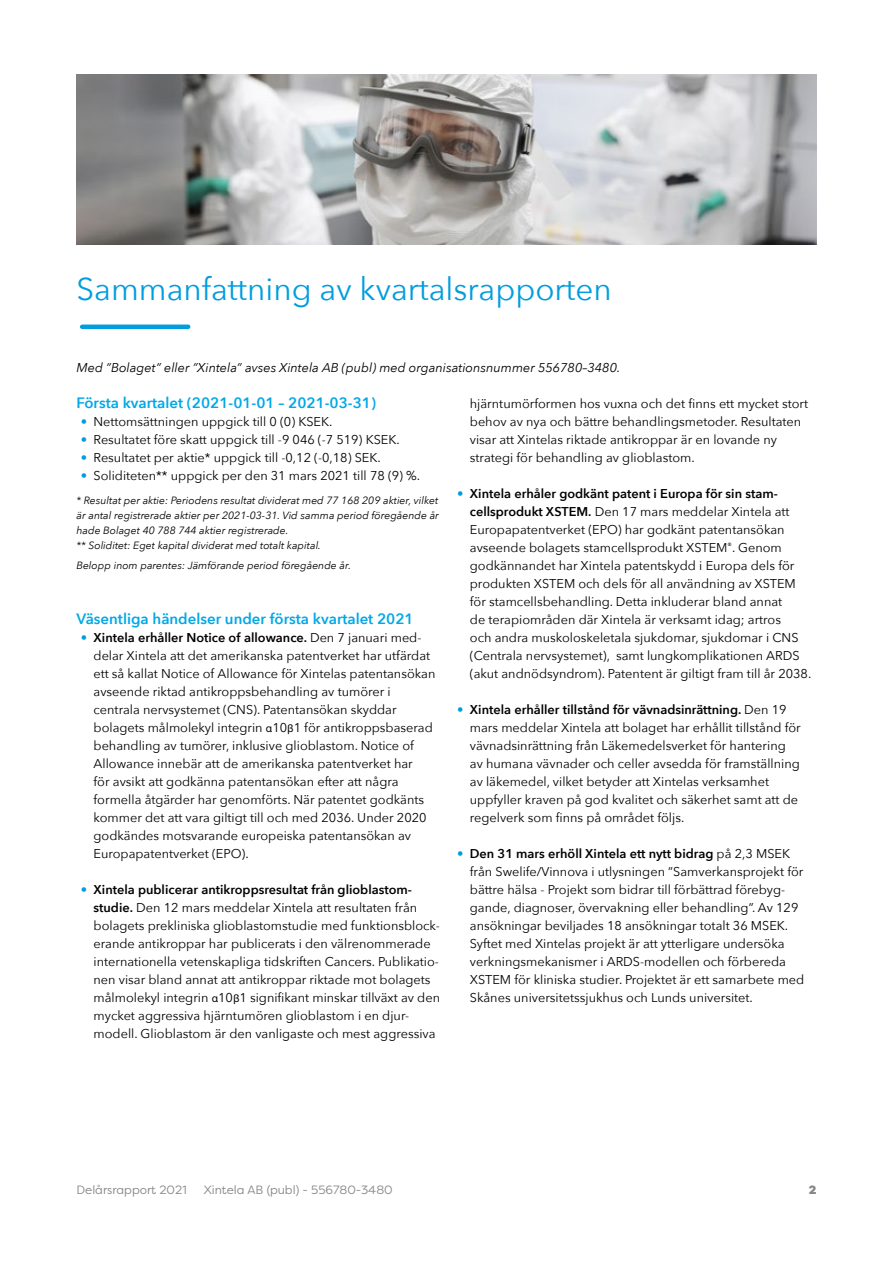
<style>
.page{position:relative;width:893px;height:1263px;background:#fff}
.page>*{position:absolute;margin:0;border:0;box-sizing:border-box;transform-origin:0 0}
.t1{font:31.5px "Avenir Next";color:#009ddf}
.H3_tajt{font:600 15px "Avenir Next";color:#00a8e7}
.t2{font:12.75px/18px "Avenir Next";color:#000}
.t3{font:italic 12.75px "Avenir Next";color:#000}
.t4{font:12px "Filson Pro";color:#878787}
.t5{font:900 12px "Filson Pro";color:#878787}
.t6{font:italic 10.5px/15px "Avenir Next";color:#000}
.s1{font-weight:700;color:#009ddf}
.s2{font-weight:600}
</style>
<div class="page">
<hr style="left:82px;top:325px;width:106px;height:4px;background:#009ddf">
<img style="left:77px;top:75px;width:739px;height:169px">
<h1 class="t1" style="left:77px;top:262px;width:537px">Sammanfattning av kvartalsrapporten</h1>
<p class="t3" style="left:77px;top:357px;width:545px">Med ”Bolaget” eller ”Xintela” avses Xintela AB (publ) med organisationsnummer 556780–3480.</p>
<p class="H3_tajt" style="left:77px;top:390px;width:301px">Första kvartalet (2021-01-01 – 2021-03-31)</p>
<p class="t2" style="left:81px;top:412px;width:253px"><span class="s1">•</span> Nettomsättningen uppgick till 0 (0) KSEK.</p>
<p class="t2" style="left:81px;top:430px;width:320px"><span class="s1">•</span> Resultatet före skatt uppgick till -9 046 (-7 519) KSEK.</p>
<p class="t2" style="left:81px;top:448px;width:301px"><span class="s1">•</span> Resultatet per aktie* uppgick till -0,12 (-0,18) SEK.</p>
<p class="t2" style="left:81px;top:466px;width:341px"><span class="s1">•</span> Soliditeten** uppgick per den 31 mars 2021 till 78 (9) %.</p>
<p class="t6" style="left:77px;top:492px;width:364px">* Resultat per aktie: Periodens resultat dividerat med 77 168 209 aktier, vilket är antal registrerade aktier per 2021-03-31. Vid samma period föregående år hade Bolaget 40 788 744 aktier registrerade.<br>** Soliditet: Eget kapital dividerat med totalt kapital.</p>
<p class="t6" style="left:77px;top:558px;width:276px">Belopp inom parentes: Jämförande period föregående år.</p>
<p class="t2" style="left:470px;top:394px;width:340px">hjärntumörformen hos vuxna och det finns ett mycket stort behov av nya och bättre behandlingsmetoder. Resultaten visar att Xintelas riktade antikroppar är en lovande ny strategi för behandling av glioblastom.</p>
<p class="t2" style="left:470px;top:484px;width:343px;text-indent:-13px"><span class="s1">•</span> <span class="s2">Xintela erhåler godkänt patent i Europa för sin stam&shy;cellsprodukt XSTEM.</span> Den 17 mars meddelar Xintela att Europapatentverket (EPO) har godkänt patentansökan avseende bolagets stamcellsprodukt XSTEM<sup>®</sup>. Genom godkännandet har Xintela patentskydd i Europa dels för produkten XSTEM och dels för all användning av XSTEM för stamcellsbehandling. Detta inkluderar bland annat<br>de terapiområden där Xintela är verksamt idag; artros<br>och andra muskoloskeletala sjukdomar, sjukdomar i CNS (Centrala nervsystemet), samt lungkomplikationen ARDS (akut andnödsyndrom). Patentent är giltigt fram till år 2038.</p>
<p class="t2" style="left:470px;top:700px;width:332px;text-indent:-13px"><span class="s1">•</span> <span class="s2">Xintela erhåller tillstånd för vävnadsinrättning.</span> Den 19 mars meddelar Xintela att bolaget har erhållit tillstånd för vävnadsinrättning från Läkemedelsverket för hantering av humana vävnader och celler avsedda för framställning av läkemedel, vilket betyder att Xintelas verksamhet uppfyller kraven på god kvalitet och säkerhet samt att de regelverk som finns på området följs.</p>
<p class="t2" style="left:470px;top:844px;width:336px;text-indent:-13px"><span class="s1">•</span> <span class="s2">Den 31 mars erhöll Xintela ett nytt bidrag</span> på 2,3 MSEK från Swelife/Vinnova i utlysningen ”Samverkansprojekt för bättre hälsa - Projekt som bidrar till förbättrad förebyg&shy;gande, diagnoser, övervakning eller behandling”. Av 129 ansökningar beviljades 18 ansökningar totalt 36 MSEK.<br>Syftet med Xintelas projekt är att ytterligare undersöka verkningsmekanismer i ARDS-modellen och förbereda XSTEM för kliniska studier. Projektet är ett samarbete med Skånes universitetssjukhus och Lunds universitet.</p>
<p class="H3_tajt" style="left:77px;top:606px;width:339px">Väsentliga händelser under första kvartalet 2021</p>
<p class="t2" style="left:94px;top:628px;width:343px;text-indent:-13px"><span class="s1">•</span> <span class="s2">Xintela erhåller Notice of allowance.</span> Den 7 januari med&shy;delar Xintela att det amerikanska patentverket har utfärdat ett så kallat Notice of Allowance för Xintelas patentansökan avseende riktad antikroppsbehandling av tumörer i centrala nervsystemet (CNS). Patentansökan skyddar bolagets målmolekyl integrin 10 1 för antikroppsbaserad behandling av tumörer, inklusive glioblastom. Notice of Allowance innebär att de amerikanska patentverket har<br>för avsikt att godkänna patentansökan efter att några formella åtgärder har genomförts. När patentet godkänts kommer det att vara giltigt till och med 2036. Under 2020 godkändes motsvarande europeiska patentansökan av Europapatentverket (EPO).</p>
<p class="t2" style="left:94px;top:880px;width:348px;text-indent:-13px"><span class="s1">•</span> <span class="s2">Xintela publicerar antikroppsresultat från glioblastom&shy;studie.</span> Den 12 mars meddelar Xintela att resultaten från bolagets prekliniska glioblastomstudie med funktionsblock&shy;erande antikroppar har publicerats i den välrenommerade internationella vetenskapliga tidskriften Cancers. Publikatio&shy;nen visar bland annat att antikroppar riktade mot bolagets målmolekyl integrin 10 1 signifikant minskar tillväxt av den mycket aggressiva hjärntumören glioblastom i en djur&shy;modell. Glioblastom är den vanligaste och mest aggressiva</p>
<p class="t4" style="left:77px;top:1181px;width:112px">Delårsrapport 2021</p>
<p class="t4" style="left:204px;top:1181px;width:191px">Xintela AB (publ) - 556780-3480</p>
<p class="t5" style="left:809px;top:1182px;width:9px">2</p>
</div>
